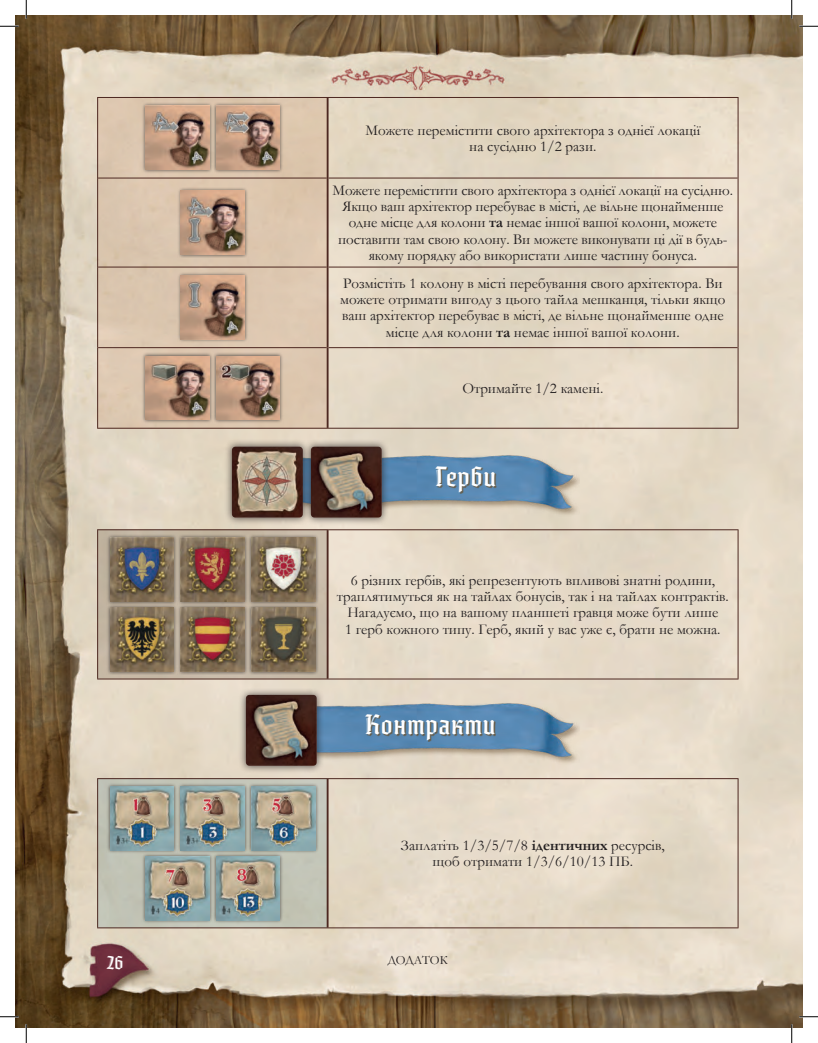
<style>
.page{position:relative;width:818px;height:1043px;background:#fff}
.page>*{position:absolute;margin:0;border:0;box-sizing:border-box;transform-origin:0 0}
.t1{font:26.25px "Moyenage 23";letter-spacing:.05em;color:#fff}
.t2{font:17.5px "Moyenage 23";color:#fff}
.t3{font:15px/16.2px "Garamond";color:#231f20;text-align:center}
.t4{font:12.5px "Garamond";color:#231f20}
.s1{font-weight:700}
</style>
<div class="page">
<img style="left:16px;top:16px;width:786px;height:1011px">
<div style="left:98px;top:98px;width:228px;height:330px;background:#dcc7af"></div>
<img style="left:98px;top:530px;width:228px;height:148px">
<div style="left:98px;top:779px;width:228px;height:148px;background:#c2c4b6"></div>
<hr style="left:97px;top:97px;width:641px;height:1px;background:#4d2821">
<hr style="left:98px;top:178px;width:228px;height:1px;background:#4d2821">
<hr style="left:328px;top:178px;width:409px;height:1px;background:#4d2821">
<hr style="left:98px;top:267px;width:228px;height:1px;background:#4d2821">
<hr style="left:328px;top:267px;width:409px;height:1px;background:#4d2821">
<hr style="left:98px;top:347px;width:228px;height:1px;background:#4d2821">
<hr style="left:328px;top:347px;width:409px;height:1px;background:#4d2821">
<hr style="left:97px;top:428px;width:641px;height:1px;background:#4d2821">
<hr style="left:737px;top:98px;width:1px;height:80px;background:#4d2821">
<hr style="left:737px;top:178px;width:1px;height:89px;background:#4d2821">
<hr style="left:737px;top:267px;width:1px;height:80px;background:#4d2821">
<hr style="left:737px;top:347px;width:1px;height:81px;background:#4d2821">
<hr style="left:97px;top:98px;width:1px;height:80px;background:#4d2821">
<hr style="left:97px;top:178px;width:1px;height:89px;background:#4d2821">
<hr style="left:97px;top:267px;width:1px;height:80px;background:#4d2821">
<hr style="left:97px;top:347px;width:1px;height:81px;background:#4d2821">
<hr style="left:326px;top:98px;width:2px;height:80px;background:#4d2821">
<hr style="left:326px;top:178px;width:2px;height:89px;background:#4d2821">
<hr style="left:326px;top:267px;width:2px;height:80px;background:#4d2821">
<hr style="left:326px;top:347px;width:2px;height:81px;background:#4d2821">
<div style="left:142px;top:102px;width:71px;height:71px;background:#231f20;opacity:.75"></div>
<img style="left:145px;top:106px;width:64px;height:64px">
<div style="left:212px;top:102px;width:71px;height:71px;background:#231f20;opacity:.75"></div>
<img style="left:216px;top:106px;width:64px;height:64px">
<div style="left:177px;top:187px;width:71px;height:71px;background:#231f20;opacity:.75"></div>
<img style="left:181px;top:191px;width:63px;height:63px">
<div style="left:177px;top:272px;width:71px;height:71px;background:#231f20;opacity:.75"></div>
<img style="left:181px;top:275px;width:63px;height:64px">
<div style="left:142px;top:352px;width:71px;height:71px;background:#231f20;opacity:.75"></div>
<img style="left:145px;top:356px;width:64px;height:64px">
<div style="left:212px;top:352px;width:71px;height:71px;background:#231f20;opacity:.75"></div>
<img style="left:216px;top:356px;width:64px;height:64px">
<img style="left:389px;top:442px;width:190px;height:75px">
<div style="left:436px;top:467px;width:60px;height:26px;background:#6a4e28;opacity:.75"></div>
<div style="left:303px;top:439px;width:86px;height:86px;background:#231f20;opacity:.75"></div>
<img style="left:311px;top:446px;width:71px;height:71px">
<div style="left:224px;top:439px;width:86px;height:86px;background:#231f20;opacity:.75"></div>
<img style="left:232px;top:446px;width:71px;height:71px">
<hr style="left:97px;top:529px;width:641px;height:1px;background:#4d2821">
<hr style="left:97px;top:678px;width:641px;height:1px;background:#4d2821">
<hr style="left:737px;top:530px;width:1px;height:148px;background:#4d2821">
<hr style="left:97px;top:530px;width:1px;height:148px;background:#4d2821">
<hr style="left:326px;top:530px;width:2px;height:148px;background:#4d2821">
<div style="left:106px;top:533px;width:72px;height:72px;background:#231f20;opacity:.75"></div>
<img style="left:110px;top:537px;width:64px;height:64px">
<div style="left:177px;top:533px;width:71px;height:72px;background:#231f20;opacity:.75"></div>
<img style="left:181px;top:537px;width:63px;height:64px">
<div style="left:248px;top:533px;width:71px;height:72px;background:#231f20;opacity:.75"></div>
<img style="left:251px;top:537px;width:64px;height:64px">
<div style="left:106px;top:603px;width:72px;height:72px;background:#231f20;opacity:.75"></div>
<img style="left:110px;top:607px;width:64px;height:64px">
<div style="left:177px;top:603px;width:71px;height:72px;background:#231f20;opacity:.75"></div>
<img style="left:181px;top:607px;width:63px;height:64px">
<div style="left:248px;top:603px;width:71px;height:72px;background:#231f20;opacity:.75"></div>
<img style="left:251px;top:607px;width:64px;height:64px">
<hr style="left:97px;top:778px;width:641px;height:1px;background:#4d2821">
<hr style="left:97px;top:927px;width:641px;height:1px;background:#4d2821">
<hr style="left:737px;top:779px;width:1px;height:148px;background:#4d2821">
<hr style="left:97px;top:779px;width:1px;height:148px;background:#4d2821">
<hr style="left:326px;top:779px;width:2px;height:148px;background:#4d2821">
<div style="left:106px;top:782px;width:72px;height:71px;background:#231f20;opacity:.75"></div>
<img style="left:110px;top:786px;width:64px;height:64px">
<div style="left:177px;top:782px;width:71px;height:71px;background:#231f20;opacity:.75"></div>
<img style="left:181px;top:786px;width:63px;height:64px">
<div style="left:248px;top:782px;width:71px;height:71px;background:#231f20;opacity:.75"></div>
<img style="left:251px;top:786px;width:64px;height:64px">
<div style="left:142px;top:852px;width:71px;height:71px;background:#231f20;opacity:.75"></div>
<img style="left:145px;top:856px;width:64px;height:64px">
<div style="left:212px;top:852px;width:71px;height:71px;background:#231f20;opacity:.75"></div>
<img style="left:216px;top:856px;width:64px;height:64px">
<img style="left:324px;top:690px;width:255px;height:75px">
<div style="left:366px;top:715px;width:130px;height:27px;background:#6a4e28;opacity:.75"></div>
<div style="left:238px;top:687px;width:86px;height:86px;background:#231f20;opacity:.75"></div>
<img style="left:246px;top:695px;width:71px;height:70px">
<svg style="left:0;top:25px;width:19px;height:2px"></svg>
<svg style="left:799px;top:25px;width:19px;height:2px"></svg>
<svg style="left:0;top:1015px;width:19px;height:2px"></svg>
<svg style="left:799px;top:1015px;width:19px;height:2px"></svg>
<svg style="left:25px;top:0;width:2px;height:19px"></svg>
<svg style="left:25px;top:1024px;width:2px;height:18px"></svg>
<svg style="left:790px;top:0;width:2px;height:19px"></svg>
<svg style="left:790px;top:1024px;width:2px;height:18px"></svg>
<p class="t3" style="left:365px;top:121px;width:336px">Можете перемістити свого архітектора з однієї локації на сусідню 1/2 рази.</p>
<p class="t3" style="left:332px;top:182px;width:402px">Можете перемістити свого архітектора з однієї локації на сусідню.<br>Якщо ваш архітектор перебуває в місті, де вільне щонайменше одне місце для колони <span class="s1">та</span> немає іншої вашої колони, можете поставити там свою колону. Ви можете виконувати ці дії в будь&shy;якому порядку або використати лише частину бонуса.</p>
<p class="t3" style="left:340px;top:275px;width:386px">Розмістіть 1 колону в місті перебування свого архітектора. Ви можете отримати вигоду з цього тайла мешканця, тільки якщо ваш архітектор перебуває в місті, де вільне щонайменше одне місце для колони <span class="s1">та</span> немає іншої вашої колони.</p>
<p class="t3" style="left:462px;top:379px;width:142px">Отримайте 1/2 камені.</p>
<h1 class="t1" style="left:435px;top:461px;width:62px">Герби</h1>
<p class="t3" style="left:337px;top:571px;width:393px">6 різних гербів, які репрезентують впливові знатні родини, траплятимуться як на тайлах бонусів, так і на тайлах контрактів.<br>Нагадуємо, що на вашому планшеті гравця може бути лише<br>1 герб кожного типу. Герб, який у вас уже є, брати не можна.</p>
<h1 class="t1" style="left:365px;top:709px;width:132px">Контракти</h1>
<p class="t3" style="left:401px;top:836px;width:265px">Заплатіть 1/3/5/7/8 <span class="s1">ідентичних</span> ресурсів, щоб отримати 1/3/6/10/13 ПБ.</p>
<p class="t2" style="left:106px;top:952px;width:18px">26</p>
<p class="t4" style="left:387px;top:951px;width:62px">ДОДАТОК</p>
</div>
